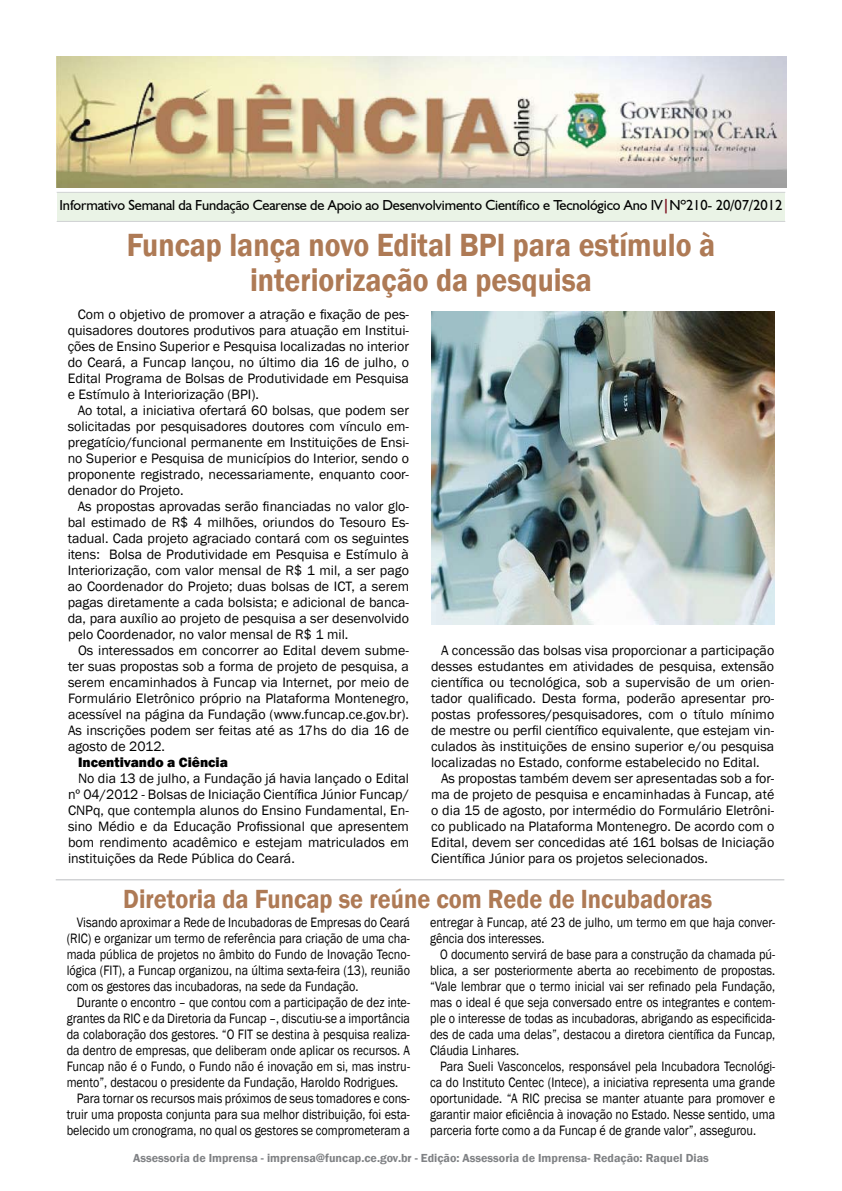
<style>
.page{position:relative;width:842px;height:1191px;background:#fff}
.page>*{position:absolute;margin:0;border:0;box-sizing:border-box;transform-origin:0 0}
.t1{font:600 33px/35px "Franklin Gothic";color:#ae7a55;text-align:center;scale:.9 1}
.t2{font:600 27px "Franklin Gothic";color:#ae7a55;scale:.9 1}
.t3{font:14.5px "Humanist 521 BT";letter-spacing:-.01em;color:#000}
.t4{font:14px/16px "Franklin Gothic";color:#000;text-align:justify}
.t5{font:14px/16px "Franklin Gothic";color:#000;text-align:justify;scale:.87 1}
.t6{font:800 14px "Franklin Gothic";color:#000}
.t7{font:600 12px "Franklin Gothic";color:#808285}
.s1{font-weight:700;color:#7f1523}
</style>
<div class="page">
<div style="left:57px;top:193px;width:728px;height:28px;background:#eaf3e6"></div>
<img style="left:56px;top:57px;width:730px;height:130px">
<hr style="left:57px;top:192px;width:728px;height:1px;background:#d1d3d4">
<hr style="left:57px;top:221px;width:728px;height:1px;background:#d1d3d4">
<hr style="left:56px;top:879px;width:728px;height:1px;background:#bcbdc0">
<img style="left:431px;top:311px;width:343px;height:313px">
<p class="t3" style="left:60px;top:196px;width:724px">Informativo Semanal da Fundação Cearense de Apoio ao Desenvolvimento Científico e Tecnológico Ano IV<span class="s1">|</span>Nº210- 20/07/2012</p>
<h1 class="t1" style="left:127px;top:228px;width:655px">Funcap lança novo Edital BPI para estímulo à interiorização da pesquisa</h1>
<p class="t4" style="left:68px;top:306px;width:343px;text-indent:10px">Com o objetivo de promover a atração e fixação de pes&shy;quisadores doutores produtivos para atuação em Institui&shy;ções de Ensino Superior e Pesquisa localizadas no interior do Ceará, a Funcap lançou, no último dia 16 de julho, o Edital Programa de Bolsas de Produtividade em Pesquisa e Estímulo à Interiorização (BPI).</p>
<p class="t4" style="left:68px;top:402px;width:343px;text-indent:10px">Ao total, a iniciativa ofertará 60 bolsas, que podem ser solicitadas por pesquisadores doutores com vínculo em&shy;pregatício/funcional permanente em Instituições de Ensi&shy;no Superior e Pesquisa de municípios do Interior, sendo o proponente registrado, necessariamente, enquanto coor&shy;denador do Projeto.</p>
<p class="t4" style="left:68px;top:498px;width:343px;text-indent:10px">As propostas aprovadas serão financiadas no valor glo&shy;bal estimado de R$ 4 milhões, oriundos do Tesouro Es&shy;tadual. Cada projeto agraciado contará com os seguintes itens: Bolsa de Produtividade em Pesquisa e Estímulo à Interiorização, com valor mensal de R$ 1 mil, a ser pago ao Coordenador do Projeto; duas bolsas de ICT, a serem pagas diretamente a cada bolsista; e adicional de banca&shy;da, para auxílio ao projeto de pesquisa a ser desenvolvido pelo Coordenador, no valor mensal de R$ 1 mil.</p>
<p class="t4" style="left:68px;top:642px;width:343px;text-indent:10px">Os interessados em concorrer ao Edital devem subme&shy;ter suas propostas sob a forma de projeto de pesquisa, a serem encaminhados à Funcap via Internet, por meio de Formulário Eletrônico próprio na Plataforma Montenegro, acessível na página da Fundação (www.funcap.ce.gov.br).<br>As inscrições podem ser feitas até as 17hs do dia 16 de agosto de 2012.</p>
<p class="t6" style="left:78px;top:753px;width:151px">Incentivando a Ciência</p>
<p class="t4" style="left:68px;top:770px;width:343px;text-indent:10px">No dia 13 de julho, a Fundação já havia lançado o Edital nº 04/2012 - Bolsas de Iniciação Científica Júnior Funcap/ CNPq, que contempla alunos do Ensino Fundamental, En&shy;sino Médio e da Educação Profissional que apresentem bom rendimento acadêmico e estejam matriculados em instituições da Rede Pública do Ceará.</p>
<p class="t4" style="left:431px;top:643px;width:345px;text-indent:10px">A concessão das bolsas visa proporcionar a participação desses estudantes em atividades de pesquisa, extensão científica ou tecnológica, sob a supervisão de um orien&shy;tador qualificado. Desta forma, poderão apresentar pro&shy;postas professores/pesquisadores, com o título mínimo de mestre ou perfil científico equivalente, que estejam vin&shy;culados às instituições de ensino superior e/ou pesquisa localizadas no Estado, conforme estabelecido no Edital.</p>
<p class="t4" style="left:431px;top:771px;width:345px;text-indent:10px">As propostas também devem ser apresentadas sob a for&shy;ma de projeto de pesquisa e encaminhadas à Funcap, até o dia 15 de agosto, por intermédio do Formulário Eletrôni&shy;co publicado na Plataforma Montenegro. De acordo com o Edital, devem ser concedidas até 161 bolsas de Iniciação Científica Júnior para os projetos selecionados.</p>
<h2 class="t2" style="left:123px;top:882px;width:656px">Diretoria da Funcap se reúne com Rede de Incubadoras</h2>
<p class="t5" style="left:67px;top:914px;width:396px;text-indent:10px">Visando aproximar a Rede de Incubadoras de Empresas do Ceará (RIC) e organizar um termo de referência para criação de uma cha&shy;mada pública de projetos no âmbito do Fundo de Inovação Tecno&shy;lógica (FIT), a Funcap organizou, na última sexta-feira (13), reunião com os gestores das incubadoras, na sede da Fundação.</p>
<p class="t5" style="left:77px;top:994px;width:385px">Durante o encontro – que contou com a participação de dez inte-</p>
<p class="t5" style="left:67px;top:1010px;width:396px">grantes da RIC e da Diretoria da Funcap –, discutiu-se a importância</p>
<p class="t5" style="left:67px;top:1026px;width:396px">da colaboração dos gestores. “O FIT se destina à pesquisa realiza-</p>
<p class="t5" style="left:67px;top:1042px;width:396px">da dentro de empresas, que deliberam onde aplicar os recursos. A</p>
<p class="t5" style="left:67px;top:1058px;width:396px">Funcap não é o Fundo, o Fundo não é inovação em si, mas instru-</p>
<p class="t5" style="left:67px;top:1074px;width:382px">mento”, destacou o presidente da Fundação, Haroldo Rodrigues.</p>
<p class="t5" style="left:77px;top:1090px;width:385px">Para tornar os recursos mais próximos de seus tomadores e cons-</p>
<p class="t5" style="left:67px;top:1106px;width:396px">truir uma proposta conjunta para sua melhor distribuição, foi esta-</p>
<p class="t5" style="left:67px;top:1122px;width:396px">belecido um cronograma, no qual os gestores se comprometeram a</p>
<p class="t5" style="left:430px;top:914px;width:398px">entregar à Funcap, até 23 de julho, um termo em que haja conver&shy;gência dos interesses.</p>
<p class="t5" style="left:430px;top:946px;width:398px;text-indent:10px">O documento servirá de base para a construção da chamada pú&shy;blica, a ser posteriormente aberta ao recebimento de propostas. “Vale lembrar que o termo inicial vai ser refinado pela Fundação, mas o ideal é que seja conversado entre os integrantes e contem&shy;ple o interesse de todas as incubadoras, abrigando as especificida&shy;des de cada uma delas”, destacou a diretora científica da Funcap, Cláudia Linhares.</p>
<p class="t5" style="left:430px;top:1058px;width:398px;text-indent:10px">Para Sueli Vasconcelos, responsável pela Incubadora Tecnológi&shy;ca do Instituto Centec (Intece), a iniciativa representa uma grande oportunidade. “A RIC precisa se manter atuante para promover e garantir maior eficiência à inovação no Estado. Nesse sentido, uma parceria forte como a da Funcap é de grande valor”, assegurou.</p>
<p class="t7" style="left:133px;top:1150px;width:577px">Assessoria de Imprensa - imprensa@funcap.ce.gov.br - Edição: Assessoria de Imprensa- Redação: Raquel Dias</p>
</div>
